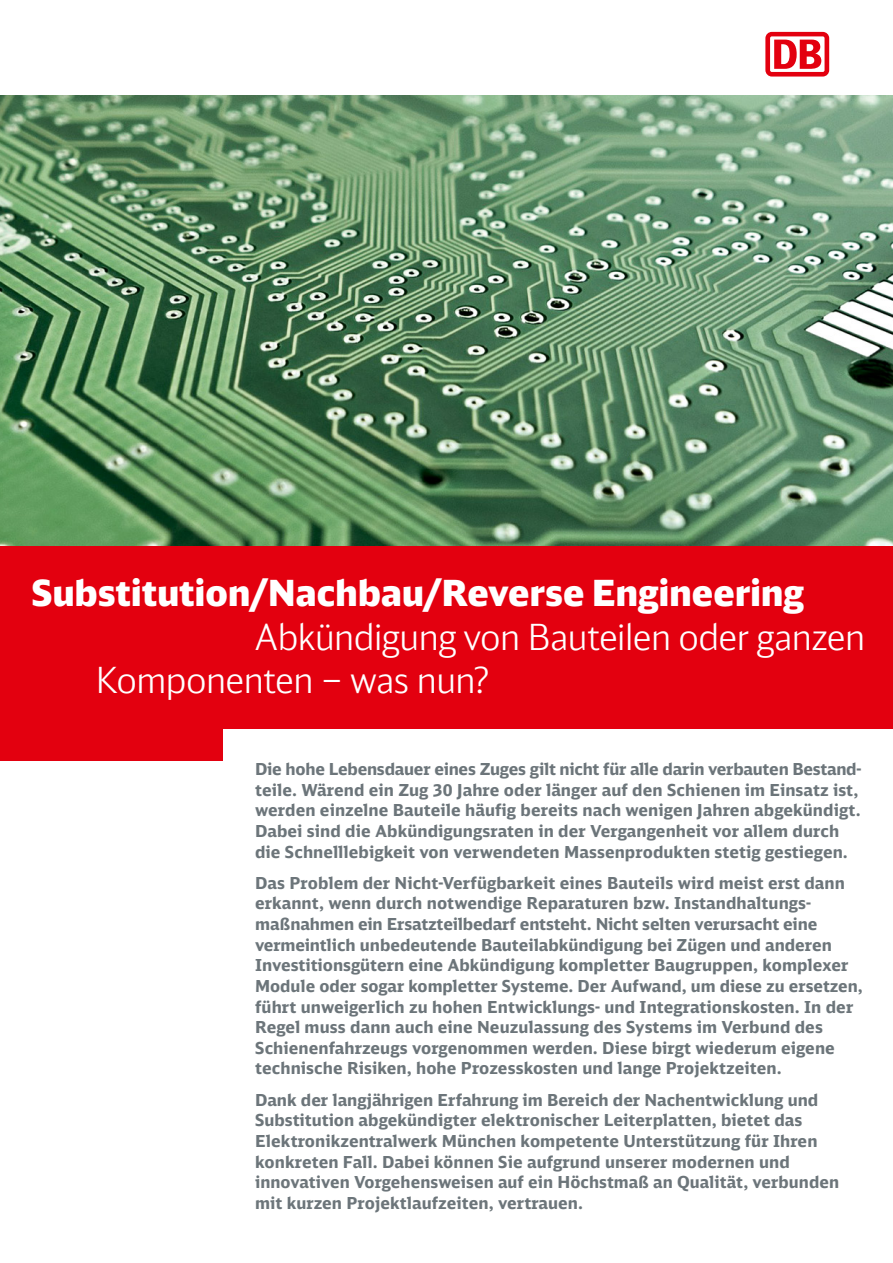
<style>
.page{position:relative;width:893px;height:1263px;background:#fff}
.page>*{position:absolute;margin:0;border:0;box-sizing:border-box;transform-origin:0 0}
.t1{font:300 36px/43.2px "DB Head";letter-spacing:-.005em;color:#fff}
.t2{font:900 36px "DB Head";letter-spacing:.005em;color:#fff}
.t3{font:700 16.5px/20.7px "DB Sans";letter-spacing:.005em;color:#6c757a}
</style>
<div class="page">
<div style="left:765px;top:32px;width:64px;height:45px;background:#e3000f;border-radius:6px"></div>
<div style="left:770px;top:36px;width:54px;height:36px;background:#fff;border-radius:2px"></div>
<svg style="left:774px;top:40px;width:47px;height:29px"></svg>
<img style="left:0;top:96px;width:893px;height:450px">
<div style="left:0;top:546px;width:893px;height:215px;background:#e3000f"></div>
<div style="left:223px;top:729px;width:670px;height:64px;background:#fff"></div>
<h1 class="t2" style="left:32px;top:570px;width:774px">Substitution/Nachbau/Reverse Engineering</h1>
<h1 class="t1" style="left:96px;top:615px;width:771px;text-indent:159px">Abkündigung von Bauteilen oder ganzen<br>Komponenten – was nun?</h1>
<p class="t3" style="left:255px;top:758px;width:608px">Die hohe Lebensdauer eines Zuges gilt nicht für alle darin verbauten Bestand&shy;teile. Wärend ein Zug 30 Jahre oder länger auf den Schienen im Einsatz ist, werden einzelne Bauteile häufig bereits nach wenigen Jahren abgekündigt.<br>Dabei sind die Abkündigungsraten in der Vergangenheit vor allem durch die Schnelllebigkeit von verwendeten Massenprodukten stetig gestiegen.</p>
<p class="t3" style="left:255px;top:872px;width:609px">Das Problem der Nicht-Verfügbarkeit eines Bauteils wird meist erst dann erkannt, wenn durch notwendige Reparaturen bzw. Instandhaltungs&shy;maßnahmen ein Ersatzteilbedarf entsteht. Nicht selten verursacht eine vermeintlich unbedeutende Bauteilabkündigung bei Zügen und anderen Investitionsgütern eine Abkündigung kompletter Baugruppen, komplexer Module oder sogar kompletter Systeme. Der Aufwand, um diese zu ersetzen, führt unweigerlich zu hohen Entwicklungs- und Integrationskosten. In der Regel muss dann auch eine Neuzulassung des Systems im Verbund des Schienenfahrzeugs vorgenommen werden. Diese birgt wiederum eigene technische Risiken, hohe Prozesskosten und lange Projektzeiten.</p>
<p class="t3" style="left:255px;top:1089px;width:585px">Dank der langjährigen Erfahrung im Bereich der Nachentwicklung und Substitution abgekündigter elektronischer Leiterplatten, bietet das Elektronikzentralwerk München kompetente Unterstützung für Ihren konkreten Fall. Dabei können Sie aufgrund unserer modernen und innovativen Vorgehensweisen auf ein Höchstmaß an Qualität, verbunden mit kurzen Projektlaufzeiten, vertrauen.</p>
</div>
